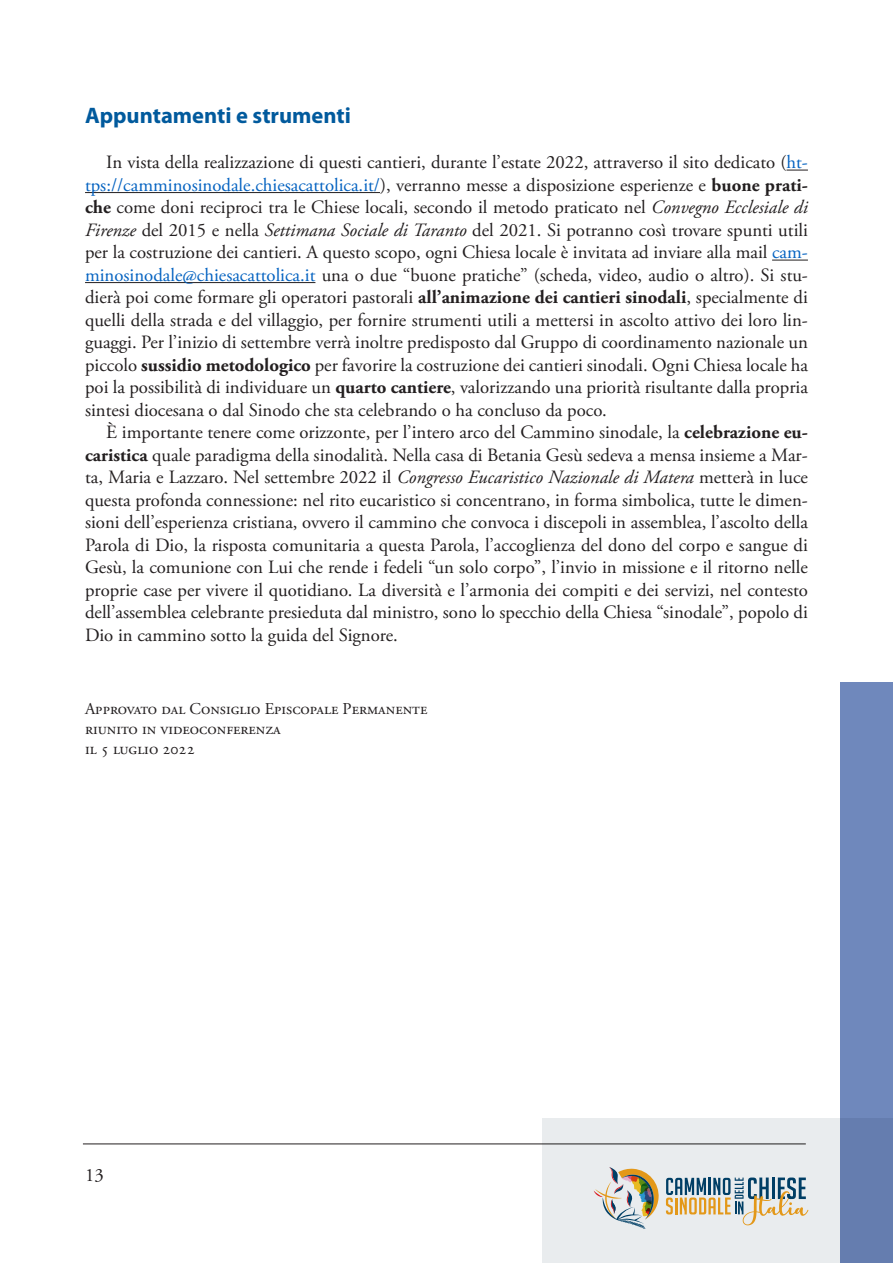
<style>
.page{position:relative;width:893px;height:1263px;background:#fff}
.page>*{position:absolute;margin:0;border:0;box-sizing:border-box;transform-origin:0 0}
.Titolo_15{font:700 22.5px "Myriad Pro";color:#015a9d}
.Testo_Myri{font:18.75px/22.5px "Adobe Garamond Pro";color:#231f20;text-align:justify}
.Testo_Myri-2{font:16.5px "Adobe Garamond Pro";color:#231f20}
.s1{color:#0563c1}
.s2{font-weight:700}
.s3{font-style:italic}
</style>
<div class="page">
<hr style="left:83px;top:1143px;width:723px;height:1px;background:#231f20">
<div style="left:840px;top:682px;width:53px;height:581px;background:#6f88bc"></div>
<svg style="left:542px;top:1118px;width:351px;height:145px;fill:#e9ecee"></svg>
<svg style="left:786px;top:170px;width:22px;height:1px"></svg>
<hr style="left:85px;top:192px;width:295px;height:1px;background:#231f20">
<hr style="left:772px;top:260px;width:36px;height:1px;background:#231f20">
<hr style="left:85px;top:282px;width:230px;height:1px;background:#231f20">
<p class="Titolo_15" style="left:85px;top:101px;width:267px">Appuntamenti e strumenti</p>
<p class="Testo_Myri" style="left:85px;top:152px;width:725px;text-indent:21px">In vista della realizzazione di questi cantieri, durante l’estate 2022, attraverso il sito dedicato (<span class="s1">ht&shy;tps://camminosinodale.chiesacattolica.it/</span>), verranno messe a disposizione esperienze e <span class="s2">buone prati&shy;che</span> come doni reciproci tra le Chiese locali, secondo il metodo praticato nel <span class="s3">Convegno Ecclesiale di Firenze</span> del 2015 e nella <span class="s3">Settimana Sociale di Taranto</span> del 2021. Si potranno così trovare spunti utili per la costruzione dei cantieri. A questo scopo, ogni Chiesa locale è invitata ad inviare alla mail <span class="s1">cam&shy;minosinodale@chiesacattolica.it</span> una o due “buone pratiche” (scheda, video, audio o altro). Si stu&shy;dierà poi come formare gli operatori pastorali <span class="s2">all’animazione dei cantieri sinodali</span>, specialmente di quelli della strada e del villaggio, per fornire strumenti utili a mettersi in ascolto attivo dei loro lin&shy;guaggi. Per l’inizio di settembre verrà inoltre predisposto dal Gruppo di coordinamento nazionale un piccolo <span class="s2">sussidio metodologico</span> per favorire la costruzione dei cantieri sinodali. Ogni Chiesa locale ha poi la possibilità di individuare un <span class="s2">quarto cantiere</span>, valorizzando una priorità risultante dalla propria sintesi diocesana o dal Sinodo che sta celebrando o ha concluso da poco.</p>
<p class="Testo_Myri" style="left:85px;top:422px;width:725px;text-indent:21px">È importante tenere come orizzonte, per l’intero arco del Cammino sinodale, la <span class="s2">celebrazione eu&shy;caristica</span> quale paradigma della sinodalità. Nella casa di Betania Gesù sedeva a mensa insieme a Mar&shy;ta, Maria e Lazzaro. Nel settembre 2022 il <span class="s3">Congresso Eucaristico Nazionale di Matera</span> metterà in luce questa profonda connessione: nel rito eucaristico si concentrano, in forma simbolica, tutte le dimen&shy;sioni dell’esperienza cristiana, ovvero il cammino che convoca i discepoli in assemblea, l’ascolto della Parola di Dio, la risposta comunitaria a questa Parola, l’accoglienza del dono del corpo e sangue di Gesù, la comunione con Lui che rende i fedeli “un solo corpo”, l’invio in missione e il ritorno nelle proprie case per vivere il quotidiano. La diversità e l’armonia dei compiti e dei servizi, nel contesto dell’assemblea celebrante presieduta dal ministro, sono lo specchio della Chiesa “sinodale”, popolo di Dio in cammino sotto la guida del Signore.</p>
<p class="Testo_Myri-2" style="left:85px;top:699px;width:344px">Approvato dal Consiglio Episcopale Permanente</p>
<p class="Testo_Myri-2" style="left:85px;top:719px;width:197px">riunito in videoconferenza</p>
<p class="Testo_Myri-2" style="left:85px;top:738px;width:111px">il 5 luglio 2022</p>
<p class="Testo_Myri" style="left:85px;top:1164px;width:20px">13</p>
</div>
